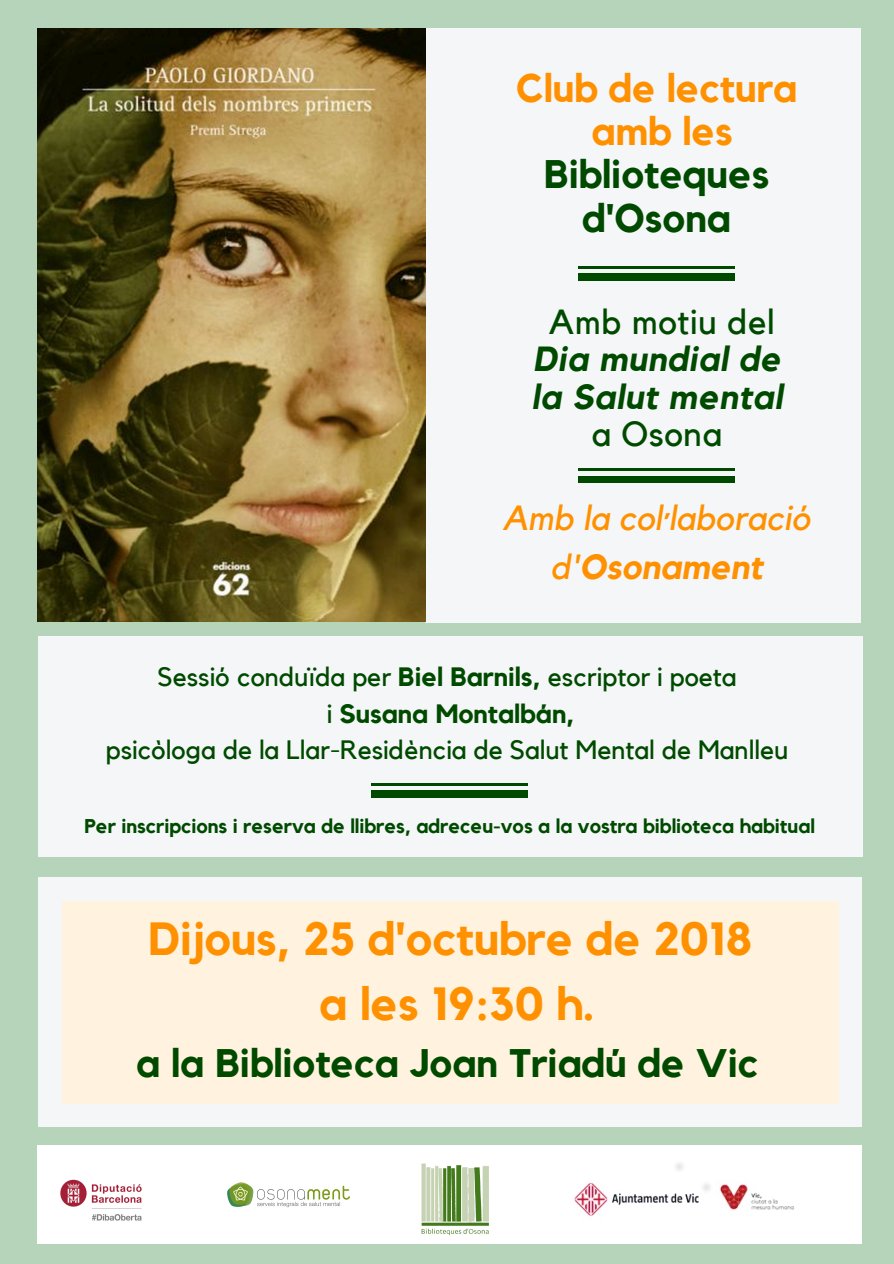
<style>
.page{position:relative;width:894px;height:1264px;background:#fff}
.page>*{position:absolute;margin:0;border:0;box-sizing:border-box;transform-origin:0 0}
.t1{font:700 46.35px/64.7px "Kollektif";color:#ff9100;text-align:center}
.t2{font:700 39.75px/43.3px "Kollektif";color:#004a00;text-align:center}
.t3{font:700 39.75px/43.3px "Kollektif";color:#ff9100;text-align:center}
.t4{font:italic 34.72px/48.4px "Kollektif";color:#ff9100;text-align:center}
.t5{font:italic 700 34.72px/37.1px "Kollektif";letter-spacing:.02em;color:#004a00}
.t6{font:34.72px "Kollektif";letter-spacing:.02em;color:#004a00}
.t7{font:26.47px/36.6px "Kollektif";color:#004a00;text-align:center}
.t8{font:700 19.88px "Kollektif";color:#004a00}
.s1{font-weight:700}
</style>
<div class="page">
<div style="left:0;top:0;width:893px;height:1263px;background:#b5d4b9"></div>
<div style="left:38px;top:636px;width:824px;height:220px;background:#f5f6f8"></div>
<div style="left:425px;top:28px;width:435px;height:594px;background:#f5f6f8"></div>
<div style="left:38px;top:1145px;width:823px;height:98px;background:#fff"></div>
<div style="left:45px;top:894px;width:810px;height:216px;background:#fff2de"></div>
<div style="left:838px;top:1104px;width:23px;height:23px;background:#f5f6f8"></div>
<div style="left:39px;top:898px;width:23px;height:208px;background:#f5f6f8"></div>
<div style="left:39px;top:1104px;width:23px;height:23px;background:#f5f6f8"></div>
<div style="left:838px;top:898px;width:23px;height:208px;background:#f5f6f8"></div>
<div style="left:60px;top:1104px;width:779px;height:23px;background:#f5f6f8"></div>
<div style="left:838px;top:877px;width:23px;height:23px;background:#f5f6f8"></div>
<div style="left:39px;top:877px;width:23px;height:23px;background:#f5f6f8"></div>
<div style="left:60px;top:877px;width:779px;height:23px;background:#f5f6f8"></div>
<img style="left:421px;top:1163px;width:68px;height:73px">
<img style="left:60px;top:1179px;width:82px;height:42px">
<img style="left:227px;top:1182px;width:123px;height:25px">
<hr style="left:578px;top:266px;width:156px;height:2px;background:#004a00">
<div style="left:578px;top:273px;width:156px;height:7px;background:#004a00"></div>
<hr style="left:578px;top:468px;width:156px;height:3px;background:#004a00">
<div style="left:578px;top:476px;width:156px;height:7px;background:#004a00"></div>
<hr style="left:371px;top:783px;width:157px;height:2px;background:#004a00">
<div style="left:371px;top:790px;width:157px;height:7px;background:#004a00"></div>
<img style="left:38px;top:28px;width:387px;height:594px">
<img style="left:574px;top:1163px;width:220px;height:53px">
<h2 class="t3" style="left:516px;top:68px;width:282px">Club de lectura amb les</h2>
<h2 class="t2" style="left:544px;top:154px;width:227px">Biblioteques d'Osona</h2>
<h3 class="t6" style="left:549px;top:306px;width:227px">Amb motiu del</h3>
<h3 class="t5" style="left:531px;top:342px;width:252px">Dia mundial de la Salut mental</h3>
<h3 class="t6" style="left:591px;top:417px;width:132px">a Osona</h3>
<h3 class="t4" style="left:502px;top:495px;width:309px">Amb la col·laboració d'<span class="s1">Osonament</span></h3>
<p class="t7" style="left:106px;top:659px;width:683px">Sessió conduïda per <span class="s1">Biel Barnils,</span> escriptor i poeta<br>i <span class="s1">Susana Montalbán,<br></span>psicòloga de la Llar-Residència de Salut Mental de Manlleu</p>
<p class="t8" style="left:85px;top:817px;width:731px">Per inscripcions i reserva de llibres, adreceu-vos a la vostra biblioteca habitual</p>
<h1 class="t1" style="left:148px;top:908px;width:605px">Dijous, 25 d'octubre de 2018 a les 19:30 h.</h1>
<h2 class="t2" style="left:136px;top:1043px;width:623px">a la Biblioteca Joan Triadú de Vic</h2>
</div>
